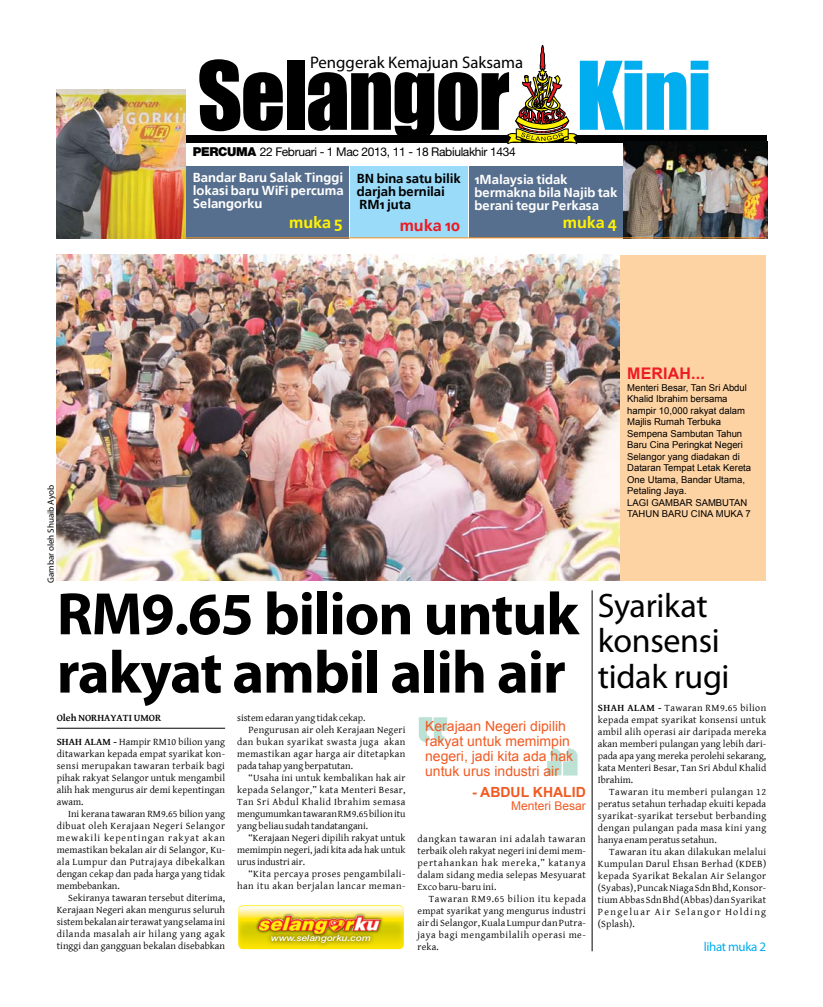
<style>
.page{position:relative;width:823px;height:1007px;background:#fff}
.page>*{position:absolute;margin:0;border:0;box-sizing:border-box;transform-origin:0 0}
.t1{font:87.3px "Impact";letter-spacing:-.02em;color:#000}
.t2{font:700 60.3px/58.3px "Myriad Pro";letter-spacing:-.02em;color:#000}
.t3{font:34px/35.5px "Myriad Pro";letter-spacing:-.01em;color:#000}
.t4{font:16.8px "Myriad Pro";color:#000}
.t5{font:700 16px "Frutiger Linotype";color:#fff200}
.t6{font:700 16px "Arial";letter-spacing:.01em;color:#ed1c24}
.t7{font:700 16px "Frutiger Linotype";color:#ed1c24}
.t8{font:14px/15px "Arial";color:#f15a22}
.t9{font:700 14px "Arial";color:#f15a22}
.t10{font:700 13px/13px "Frutiger Linotype";color:#fff;text-align:justify}
.t11{font:700 13px/13px "Frutiger Linotype";color:#000}
.t12{font:13px "Myriad Pro";letter-spacing:-.03em;color:#00aeef}
.t13{font:12px "Helvetica Neue";letter-spacing:-.03em;color:#000}
.t14{font:12px "Arial";color:#f15a22}
.t15{font:10px/12px "Gentium Basic";letter-spacing:.02em;color:#000;text-align:justify}
.t16{font:10px "Gentium Basic";color:#000}
.t17{font:10px "Gentium Basic";letter-spacing:.055em;color:#000}
.t18{font:10px "Gentium Basic";letter-spacing:.045em;color:#000}
.t19{font:10px "Gentium Basic";letter-spacing:.05em;color:#000}
.t20{font:700 10px "Gentium Basic";color:#000}
.t21{font:9.5px/11.5px "Arial";color:#000}
.t22{font:9px "Myriad Pro";color:#000}
.t23{font:italic 500 8.7px "Helvetica Neue";color:#fff;scale:1.15 1}
.s1{color:#00aeef}
.s2{font-weight:900;font-size:12.3px}
.s3{font-weight:700}
</style>
<div class="page">
<div style="left:185px;top:135px;width:581px;height:7px;background:#000"></div>
<div style="left:78px;top:166px;width:271px;height:72px;background:#576f8e"></div>
<div style="left:238px;top:905px;width:165px;height:43px;background:#fff453;border-radius:5px"></div>
<svg style="left:238px;top:906px;width:165px;height:15px"></svg>
<svg style="left:238px;top:921px;width:28px;height:27px"></svg>
<div style="left:255px;top:912px;width:163px;height:33px;background:#000;opacity:.75"></div>
<img style="left:258px;top:915px;width:123px;height:18px">
<div style="left:266px;top:929px;width:161px;height:29px;background:#000;opacity:.75"></div>
<div style="left:350px;top:166px;width:118px;height:72px;background:#99dbf9"></div>
<div style="left:469px;top:166px;width:288px;height:72px;background:#576f8e"></div>
<svg style="left:507px;top:45px;width:69px;height:99px"></svg>
<img style="left:623px;top:142px;width:143px;height:94px">
<svg style="left:56px;top:236px;width:710px;height:3px"></svg>
<img style="left:57px;top:89px;width:128px;height:149px">
<div style="left:57px;top:255px;width:708px;height:325px;background:#fed3a3"></div>
<img style="left:57px;top:255px;width:562px;height:325px">
<hr style="left:57px;top:728px;width:168px;height:1px;background:#000">
<svg style="left:547px;top:748px;width:30px;height:27px"></svg>
<svg style="left:418px;top:717px;width:29px;height:25px"></svg>
<hr style="left:591px;top:590px;width:1px;height:361px;background:#000">
<p class="t22" style="left:45px;top:583px;width:99px;rotate:-90deg">Gambar oleh Shuaib Ayob</p>
<h3 class="t4" style="left:310px;top:52px;width:214px">Penggerak Kemajuan Saksama</h3>
<h1 class="t1" style="left:197px;top:28px;width:515px">Selangor <span class="s1">Kini</span></h1>
<h3 class="t10" style="left:193px;top:171px;width:152px">Bandar Baru Salak Tinggi lokasi baru WiFi percuma Selangorku</h3>
<p class="t13" style="left:193px;top:144px;width:324px"><span class="s2">PERCUMA</span> 22 Februari - 1 Mac 2013, 11 - 18 Rabiulakhir 1434</p>
<h3 class="t11" style="left:356px;top:172px;width:105px">BN bina satu bilik darjah bernilai<br>RM1 juta</h3>
<h3 class="t10" style="left:474px;top:173px;width:144px;text-align:left">1Malaysia tidak bermakna bila Najib tak berani tegur Perkasa</h3>
<h3 class="t5" style="left:562px;top:213px;width:55px">muka 4</h3>
<h3 class="t5" style="left:289px;top:212px;width:55px">muka 5</h3>
<h3 class="t7" style="left:399px;top:215px;width:62px">muka 10</h3>
<h3 class="t6" style="left:626px;top:363px;width:79px">MERIAH...</h3>
<p class="t21" style="left:626px;top:381px;width:125px">Menteri Besar, Tan Sri Abdul<br>Khalid Ibrahim bersama hampir 10,000 rakyat dalam<br>Majlis Rumah Terbuka<br>Sempena Sambutan Tahun<br>Baru Cina Peringkat Negeri<br>Selangor yang diadakan di<br>Dataran Tempat Letak Kereta<br>One Utama, Bandar Utama,<br>Petaling Jaya.<br>LAGI GAMBAR SAMBUTAN<br>TAHUN BARU CINA MUKA 7</p>
<h2 class="t2" style="left:57px;top:582px;width:523px">RM9.65 bilion untuk rakyat ambil alih air</h2>
<p class="t20" style="left:57px;top:710px;width:106px">Oleh NORHAYATI UMOR</p>
<p class="t15" style="left:57px;top:735px;width:170px"><span class="s3">SHAH ALAM -</span> Hampir RM10 bilion yang ditawarkan kepada empat syarikat kon&shy;sensi merupakan tawaran terbaik bagi pihak rakyat Selangor untuk mengambil alih hak mengurus air demi kepentingan awam.</p>
<p class="t15" style="left:57px;top:807px;width:170px;text-indent:11px">Ini kerana tawaran RM9.65 bilion yang dibuat oleh Kerajaan Negeri Selangor mewakili kepentingan rakyat akan memastikan bekalan air di Selangor, Ku&shy;ala Lumpur dan Putrajaya dibekalkan dengan cekap dan pada harga yang tidak membebankan.</p>
<p class="t15" style="left:57px;top:891px;width:170px;text-indent:11px">Sekiranya tawaran tersebut diterima, Kerajaan Negeri akan mengurus seluruh sistem bekalan air terawat yang selama ini dilanda masalah air hilang yang agak tinggi dan gangguan bekalan disebabkan</p>
<p class="t16" style="left:237px;top:710px;width:130px">sistem edaran yang tidak cekap.</p>
<p class="t15" style="left:248px;top:723px;width:158px">Pengurusan air oleh Kerajaan Negeri</p>
<p class="t19" style="left:237px;top:734px;width:170px">dan bukan syarikat swasta juga akan</p>
<p class="t15" style="left:237px;top:747px;width:170px">memastikan agar harga air ditetapkan</p>
<p class="t16" style="left:237px;top:758px;width:117px">pada tahap yang berpatutan.</p>
<p class="t15" style="left:248px;top:771px;width:158px">“Usaha ini untuk kembalikan hak air</p>
<p class="t15" style="left:237px;top:783px;width:170px">kepada Selangor,” kata Menteri Besar,</p>
<p class="t17" style="left:237px;top:794px;width:170px">Tan Sri Abdul Khalid Ibrahim semasa</p>
<p class="t16" style="left:237px;top:806px;width:170px">mengumumkan tawaran RM9.65 bilion itu</p>
<p class="t16" style="left:237px;top:818px;width:132px">yang beliau sudah tandatangani.</p>
<p class="t15" style="left:248px;top:831px;width:158px">“Kerajaan Negeri dipilih rakyat untuk</p>
<p class="t16" style="left:237px;top:842px;width:170px">memimpin negeri, jadi kita ada hak untuk</p>
<p class="t16" style="left:237px;top:854px;width:69px">urus industri air.</p>
<p class="t18" style="left:248px;top:866px;width:158px">“Kita percaya proses pengambilali-</p>
<p class="t17" style="left:237px;top:878px;width:170px">han itu akan berjalan lancar meman-</p>
<p class="t23" style="left:271px;top:932px;width:88px">www.selangorku.com</p>
<h3 class="t8" style="left:425px;top:718px;width:149px">Kerajaan Negeri dipilih rakyat untuk memimpin negeri, jadi kita ada hak untuk urus industri air</h3>
<h3 class="t9" style="left:472px;top:782px;width:115px">- ABDUL KHALID</h3>
<p class="t14" style="left:510px;top:797px;width:76px">Menteri Besar</p>
<p class="t15" style="left:417px;top:831px;width:170px">dangkan tawaran ini adalah tawaran terbaik oleh rakyat negeri ini demi mem&shy;pertahankan hak mereka,” katanya dalam sidang media selepas Mesyuarat Exco baru-baru ini.</p>
<p class="t15" style="left:417px;top:891px;width:170px;text-indent:11px">Tawaran RM9.65 bilion itu kepada empat syarikat yang mengurus industri air di Selangor, Kuala Lumpur dan Putra&shy;jaya bagi mengambilalih operasi me&shy;reka.</p>
<h3 class="t3" style="left:597px;top:587px;width:133px">Syarikat konsensi tidak rugi</h3>
<p class="t15" style="left:597px;top:701px;width:170px"><span class="s3">SHAH ALAM -</span> Tawaran RM9.65 bilion kepada empat syarikat konsensi untuk ambil alih operasi air daripada mereka akan memberi pulangan yang lebih dari&shy;pada apa yang mereka perolehi sekarang, kata Menteri Besar, Tan Sri Abdul Khalid Ibrahim.</p>
<p class="t15" style="left:597px;top:785px;width:170px;text-indent:11px">Tawaran itu memberi pulangan 12 peratus setahun terhadap ekuiti kepada syarikat-syarikat tersebut berbanding dengan pulangan pada masa kini yang hanya enam peratus setahun.</p>
<p class="t15" style="left:597px;top:845px;width:170px;text-indent:11px">Tawaran itu akan dilakukan melalui Kumpulan Darul Ehsan Berhad (KDEB) kepada Syarikat Bekalan Air Selangor (Syabas), Puncak Niaga Sdn Bhd, Konsor&shy;tium Abbas Sdn Bhd (Abbas) dan Syarikat Pengeluar Air Selangor Holding (Splash).</p>
<h3 class="t12" style="left:703px;top:938px;width:64px">lihat muka 2</h3>
</div>
